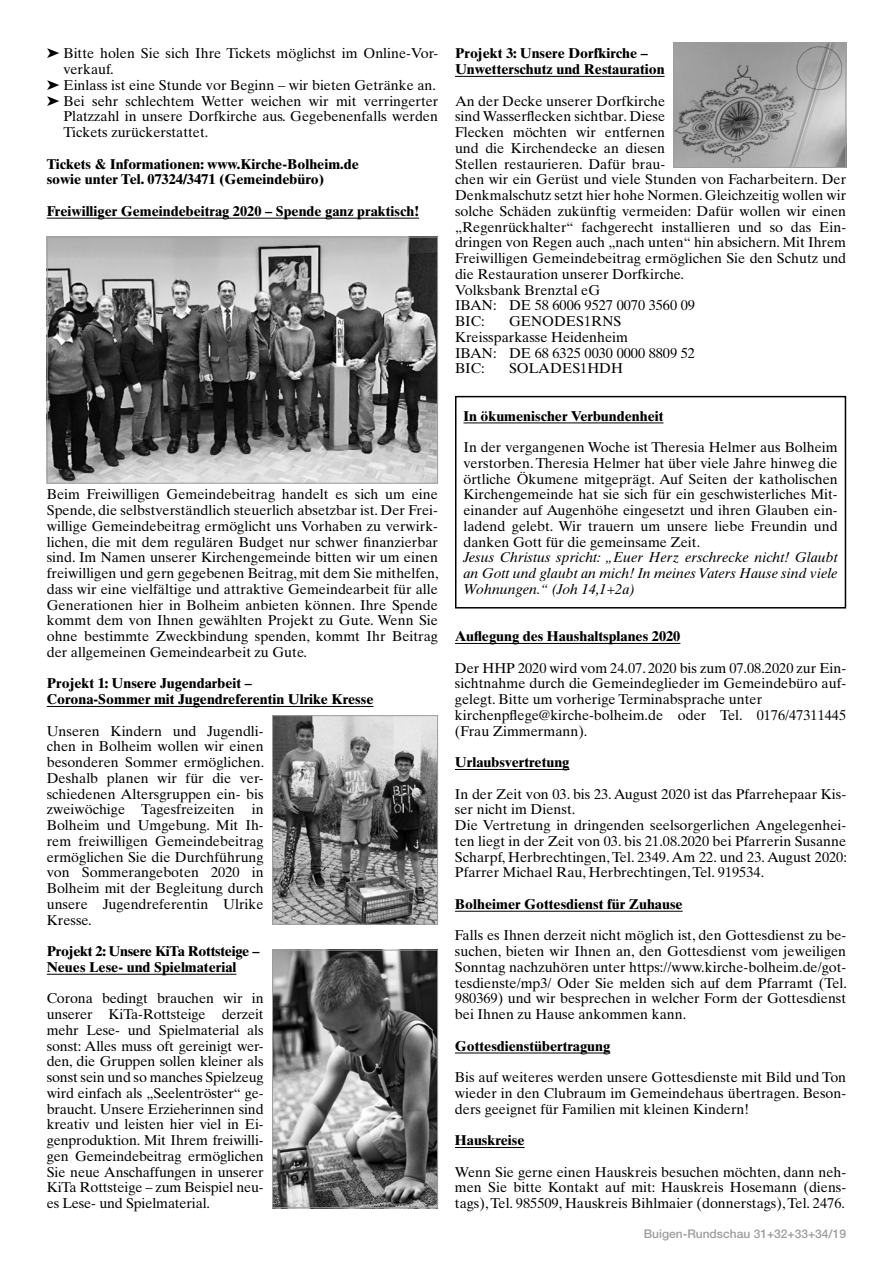
<style>
.page{position:relative;width:893px;height:1263px;background:#fff}
.page>*{position:absolute;margin:0;border:0;box-sizing:border-box;transform-origin:0 0}
.t1{font:14.25px/15.8px "Times Ten";color:#000;text-align:justify}
.t2{font:700 14.25px/15.8px "Times Ten";color:#000}
.t3{font:italic 14.25px/15.8px "Times Ten";color:#000;text-align:justify}
.t4{font:700 14.25px/15.8px "Times Ten";letter-spacing:-.02em;color:#000}
.t5{font:500 12px "Helvetica Neue";color:#9d9d9c}
</style>
<div class="page">
<div style="left:455px;top:396px;width:391px;height:212px;border:2px solid #000"></div>
<hr style="left:47px;top:218px;width:372px;height:1px;background:#000">
<hr style="left:47px;top:706px;width:326px;height:1px;background:#000">
<hr style="left:47px;top:974px;width:189px;height:1px;background:#000">
<hr style="left:455px;top:76px;width:210px;height:1px;background:#000">
<hr style="left:463px;top:423px;width:200px;height:1px;background:#000">
<hr style="left:455px;top:643px;width:225px;height:1px;background:#000">
<hr style="left:455px;top:769px;width:114px;height:1px;background:#000">
<hr style="left:455px;top:911px;width:228px;height:1px;background:#000">
<hr style="left:455px;top:1053px;width:155px;height:1px;background:#000">
<hr style="left:455px;top:1147px;width:70px;height:1px;background:#000">
<img style="left:274px;top:717px;width:162px;height:206px">
<div style="left:272px;top:715px;width:166px;height:210px;border:1px solid #9d9d9c"></div>
<img style="left:676px;top:45px;width:168px;height:121px">
<div style="left:674px;top:43px;width:172px;height:125px;border:1px solid #9d9d9c"></div>
<img style="left:274px;top:952px;width:162px;height:254px">
<div style="left:272px;top:950px;width:166px;height:258px;border:1px solid #9d9d9c"></div>
<img style="left:49px;top:239px;width:387px;height:243px">
<div style="left:47px;top:237px;width:391px;height:247px;border:1px solid #9d9d9c"></div>
<p class="t1" style="left:47px;top:45px;width:393px">➤ Bitte holen Sie sich Ihre Tickets möglichst im Online-Vor-</p>
<p class="t1" style="left:63px;top:61px;width:52px">verkauf.</p>
<p class="t1" style="left:47px;top:77px;width:391px">➤ Einlass ist eine Stunde vor Beginn – wir bieten Getränke an.</p>
<p class="t1" style="left:47px;top:93px;width:393px">➤ Bei sehr schlechtem Wetter weichen wir mit verringerter</p>
<p class="t1" style="left:63px;top:108px;width:376px">Platzzahl in unsere Dorfkirche aus. Gegebenenfalls werden</p>
<p class="t1" style="left:63px;top:124px;width:146px">Tickets zurückerstattet.</p>
<p class="t2" style="left:47px;top:156px;width:314px">Tickets &amp; Informationen: www.Kirche-Bolheim.de sowie unter Tel. 07324/3471 (Gemeindebüro)</p>
<p class="t2" style="left:47px;top:203px;width:374px">Freiwilliger Gemeindebeitrag 2020 – Spende ganz praktisch!</p>
<p class="t1" style="left:47px;top:486px;width:393px">Beim Freiwilligen Gemeindebeitrag handelt es sich um eine Spende, die selbstverständlich steuerlich absetzbar ist. Der Frei&shy;willige Gemeindebeitrag ermöglicht uns Vorhaben zu verwirk&shy;lichen, die mit dem regulären Budget nur schwer finanzierbar sind. Im Namen unserer Kirchengemeinde bitten wir um einen freiwilligen und gern gegebenen Beitrag, mit dem Sie mithelfen, dass wir eine vielfältige und attraktive Gemeindearbeit für alle Generationen hier in Bolheim anbieten können. Ihre Spende kommt dem von Ihnen gewählten Projekt zu Gute. Wenn Sie ohne bestimmte Zweckbindung spenden, kommt Ihr Beitrag der allgemeinen Gemeindearbeit zu Gute.</p>
<p class="t2" style="left:47px;top:675px;width:328px">Projekt 1: Unsere Jugendarbeit –<br>Corona-Sommer mit Jugendreferentin Ulrike Kresse</p>
<p class="t1" style="left:47px;top:723px;width:219px">Unseren Kindern und Jugendli&shy;chen in Bolheim wollen wir einen besonderen Sommer ermöglichen.<br>Deshalb planen wir für die ver&shy;schiedenen Altersgruppen ein- bis zweiwöchige Tagesfreizeiten in Bolheim und Umgebung. Mit Ih&shy;rem freiwilligen Gemeindebeitrag ermöglichen Sie die Durchführung von Sommerangeboten 2020 in Bolheim mit der Begleitung durch unsere Jugendreferentin Ulrike Kresse.</p>
<p class="t4" style="left:47px;top:943px;width:214px">Projekt 2: Unsere KiTa Rottsteige –<br>Neues Lese- und Spielmaterial</p>
<p class="t1" style="left:47px;top:990px;width:218px">Corona bedingt brauchen wir in unserer KiTa-Rottsteige derzeit mehr Lese- und Spielmaterial als sonst: Alles muss oft gereinigt wer&shy;den, die Gruppen sollen kleiner als sonst sein und so manches Spielzeug wird einfach als „Seelentröster“ ge&shy;braucht. Unsere Erzieherinnen sind kreativ und leisten hier viel in Ei&shy;genproduktion. Mit Ihrem freiwilli&shy;gen Gemeindebeitrag ermöglichen Sie neue Anschaffungen in unserer KiTa Rottsteige – zum Beispiel neu&shy;es Lese- und Spielmaterial.</p>
<p class="t2" style="left:455px;top:45px;width:211px">Projekt 3: Unsere Dorfkirche –<br>Unwetterschutz und Restauration</p>
<p class="t1" style="left:455px;top:93px;width:393px;text-align:left">An der Decke unserer Dorfkirche<br>sind Wasserflecken sichtbar. Diese<br>Flecken möchten wir entfernen<br>und die Kirchendecke an diesen<br>Stellen restaurieren. Dafür brau-<br>chen wir ein Gerüst und viele Stunden von Facharbeitern. Der Denkmalschutz setzt hier hohe Normen. Gleichzeitig wollen wir solche Schäden zukünftig vermeiden: Dafür wollen wir einen „Regenrückhalter“ fachgerecht installieren und so das Ein&shy;dringen von Regen auch „nach unten“ hin absichern. Mit Ihrem Freiwilligen Gemeindebeitrag ermöglichen Sie den Schutz und die Restauration unserer Dorfkirche.<br>Volksbank Brenztal eG<br>IBAN: DE 58 6006 9527 0070 3560 09<br>BIC:</p>
<p class="t1" style="left:455px;top:313px;width:242px;text-align:left;text-indent:54px">GENODES1RNS<br>Kreissparkasse Heidenheim<br>IBAN: DE 68 6325 0030 0000 8809 52<br>BIC:</p>
<p class="t1" style="left:509px;top:360px;width:116px">SOLADES1HDH</p>
<p class="t2" style="left:463px;top:408px;width:201px">In ökumenischer Verbundenheit</p>
<p class="t1" style="left:463px;top:439px;width:376px">In der vergangenen Woche ist Theresia Helmer aus Bolheim verstorben. Theresia Helmer hat über viele Jahre hinweg die örtliche Ökumene mitgeprägt. Auf Seiten der katholischen Kirchengemeinde hat sie sich für ein geschwisterliches Mit&shy;einander auf Augenhöhe eingesetzt und ihren Glauben ein&shy;ladend gelebt. Wir trauern um unsere liebe Freundin und danken Gott für die gemeinsame Zeit.</p>
<p class="t3" style="left:463px;top:549px;width:376px">Jesus Christus spricht: „Euer Herz erschrecke nicht! Glaubt an Gott und glaubt an mich! In meines Vaters Hause sind viele Wohnungen.“ (Joh 14,1+2a)</p>
<p class="t2" style="left:455px;top:628px;width:227px">Auflegung des Haushaltsplanes 2020</p>
<p class="t1" style="left:455px;top:660px;width:393px;text-align:left">Der HHP 2020 wird vom 24.07. 2020 bis zum 07.08.2020 zur Ein&shy;sichtnahme durch die Gemeindeglieder im Gemeindebüro auf&shy;gelegt. Bitte um vorherige Terminabsprache unter kirchenpflege@kirche-bolheim.de oder Tel. 0176/47311445 (Frau Zimmermann).</p>
<p class="t2" style="left:455px;top:754px;width:116px">Urlaubsvertretung</p>
<p class="t1" style="left:455px;top:786px;width:393px;text-align:left">In der Zeit von 03. bis 23. August 2020 ist das Pfarrehepaar Kis&shy;ser nicht im Dienst.<br>Die Vertretung in dringenden seelsorgerlichen Angelegenhei&shy;ten liegt in der Zeit von 03. bis 21.08.2020 bei Pfarrerin Susanne Scharpf, Herbrechtingen, Tel. 2349. Am 22. und 23. August 2020:<br>Pfarrer Michael Rau, Herbrechtingen, Tel. 919534.</p>
<p class="t2" style="left:455px;top:896px;width:229px">Bolheimer Gottesdienst für Zuhause</p>
<p class="t1" style="left:455px;top:927px;width:393px">Falls es Ihnen derzeit nicht möglich ist, den Gottesdienst zu be&shy;suchen, bieten wir Ihnen an, den Gottesdienst vom jeweiligen Sonntag nachzuhören unter https://www.kirche-bolheim.de/got&shy;tesdienste/mp3/ Oder Sie melden sich auf dem Pfarramt (Tel.<br>980369) und wir besprechen in welcher Form der Gottesdienst bei Ihnen zu Hause ankommen kann.</p>
<p class="t2" style="left:455px;top:1037px;width:157px">Gottesdienstübertragung</p>
<p class="t1" style="left:455px;top:1069px;width:393px">Bis auf weiteres werden unsere Gottesdienste mit Bild und Ton wieder in den Clubraum im Gemeindehaus übertragen. Beson&shy;ders geeignet für Familien mit kleinen Kindern!</p>
<p class="t2" style="left:455px;top:1132px;width:71px">Hauskreise</p>
<p class="t1" style="left:455px;top:1164px;width:393px">Wenn Sie gerne einen Hauskreis besuchen möchten, dann neh&shy;men Sie bitte Kontakt auf mit: Hauskreis Hosemann (diens&shy;tags), Tel. 985509, Hauskreis Bihlmaier (donnerstags), Tel. 2476.</p>
<p class="t5" style="left:644px;top:1227px;width:204px">Buigen-Rundschau 31+32+33+34/19</p>
</div>
